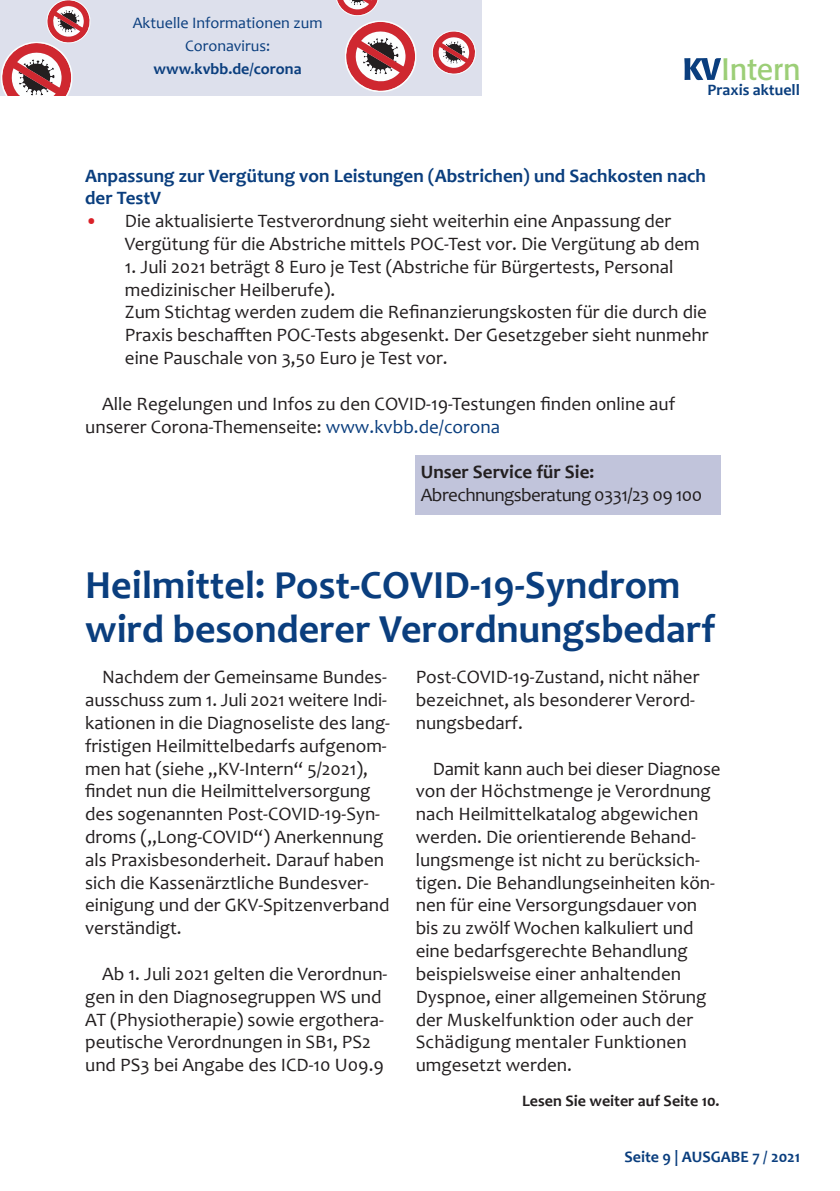
<style>
.page{position:relative;width:840px;height:1191px;background:#fff}
.page>*{position:absolute;margin:0;border:0;box-sizing:border-box;transform-origin:0 0}
.t1{font:700 40px/44px "Candara";color:#0a3e7e}
.t2{font:30.8px "Formata";color:#9cce77}
.t3{font:19px/22.8px "Candara";color:#231f20}
.t4{font:700 19px/22.8px "Candara";color:#0a3e7e}
.t5{font:19px "Candara";letter-spacing:-.03em;color:#231f20}
.t6{font:700 19px "Candara";color:#231f20}
.t7{font:700 16px "Candara";color:#0a3e7e}
.t8{font:16px/23px "Candara";color:#0a3e7e;text-align:center}
.t9{font:700 16px "Candara";color:#231f20}
.s1{font-weight:700;color:#da2128}
.s2{color:#0a3e7e}
</style>
<div class="page">
<svg style="left:684px;top:58px;width:36px;height:22px"></svg>
<div style="left:415px;top:455px;width:305px;height:60px;background:#c1c4db"></div>
<div style="left:0;top:0;width:481px;height:96px;background:#dde0ec"></div>
<svg style="left:432px;top:31px;width:44px;height:43px"></svg>
<svg style="left:336px;top:0;width:80px;height:92px"></svg>
<svg style="left:1px;top:0;width:90px;height:96px"></svg>
<p class="t8" style="left:133px;top:11px;width:191px">Aktuelle Informationen zum<br>Coronavirus:</p>
<p class="t7" style="left:153px;top:59px;width:149px">www.kvbb.de/corona</p>
<h2 class="t2" style="left:721px;top:50px;width:81px">Intern</h2>
<p class="t7" style="left:707px;top:80px;width:94px">Praxis aktuell</p>
<p class="t4" style="left:85px;top:164px;width:622px">Anpassung zur Vergütung von Leistungen (Abstrichen) und Sachkosten nach der TestV</p>
<p class="t3" style="left:125px;top:209px;width:576px;text-indent:-40px"><span class="s1">•</span> Die aktualisierte Testverordnung sieht weiterhin eine Anpassung der<br>Vergütung für die Abstriche mittels POC-Test vor. Die Vergütung ab dem</p>
<p class="t3" style="left:125px;top:255px;width:585px">1. Juli 2021 beträgt 8 Euro je Test (Abstriche für Bürgertests, Personal medizinischer Heilberufe).<br>Zum Stichtag werden zudem die Refinanzierungskosten für die durch die Praxis beschafften POC-Tests abgesenkt. Der Gesetzgeber sieht nunmehr eine Pauschale von 3,50 Euro je Test vor.</p>
<p class="t3" style="left:85px;top:392px;width:591px;text-indent:17px">Alle Regelungen und Infos zu den COVID-19-Testungen finden online auf unserer Corona-Themenseite: <span class="s2">www.kvbb.de/corona</span></p>
<p class="t6" style="left:420px;top:460px;width:175px">Unser Service für Sie:</p>
<p class="t5" style="left:420px;top:483px;width:283px">Abrechnungsberatung 0331/23 09 100</p>
<h1 class="t1" style="left:85px;top:563px;width:631px">Heilmittel: Post-COVID-19-Syndrom wird besonderer Verordnungsbedarf</h1>
<p class="t3" style="left:85px;top:665px;width:306px;text-indent:17px">Nachdem der Gemeinsame Bundes&shy;ausschuss zum 1. Juli 2021 weitere Indi&shy;kationen in die Diagnoseliste des lang&shy;fristigen Heilmittelbedarfs aufgenom&shy;men hat (siehe „KV-Intern“ 5/2021), findet nun die Heilmittelversorgung des sogenannten Post-COVID-19-Syn&shy;droms („Long-COVID“) Anerkennung als Praxisbesonderheit. Darauf haben sich die Kassenärztliche Bundesver&shy;einigung und der GKV-Spitzenverband verständigt.</p>
<p class="t3" style="left:85px;top:962px;width:303px;text-indent:17px">Ab 1. Juli 2021 gelten die Verordnun&shy;gen in den Diagnosegruppen WS und AT (Physiotherapie) sowie ergothera&shy;peutische Verordnungen in SB1, PS2 und PS3 bei Angabe des ICD-10 U09.9</p>
<p class="t3" style="left:415px;top:665px;width:285px">Post-COVID-19-Zustand, nicht näher bezeichnet, als besonderer Verord&shy;nungsbedarf.</p>
<p class="t3" style="left:415px;top:757px;width:306px;text-indent:17px">Damit kann auch bei dieser Diagnose von der Höchstmenge je Verordnung nach Heilmittelkatalog abgewichen werden. Die orientierende Behand&shy;lungsmenge ist nicht zu berücksich&shy;tigen. Die Behandlungseinheiten kön&shy;nen für eine Versorgungsdauer von bis zu zwölf Wochen kalkuliert und eine bedarfsgerechte Behandlung beispielsweise einer anhaltenden Dyspnoe, einer allgemeinen Störung der Muskelfunktion oder auch der Schädigung mentaler Funktionen umgesetzt werden.</p>
<p class="t9" style="left:522px;top:1090px;width:199px">Lesen Sie weiter auf Seite 10.</p>
<p class="t7" style="left:624px;top:1147px;width:177px">Seite 9 | AUSGABE 7 / 2021</p>
</div>
